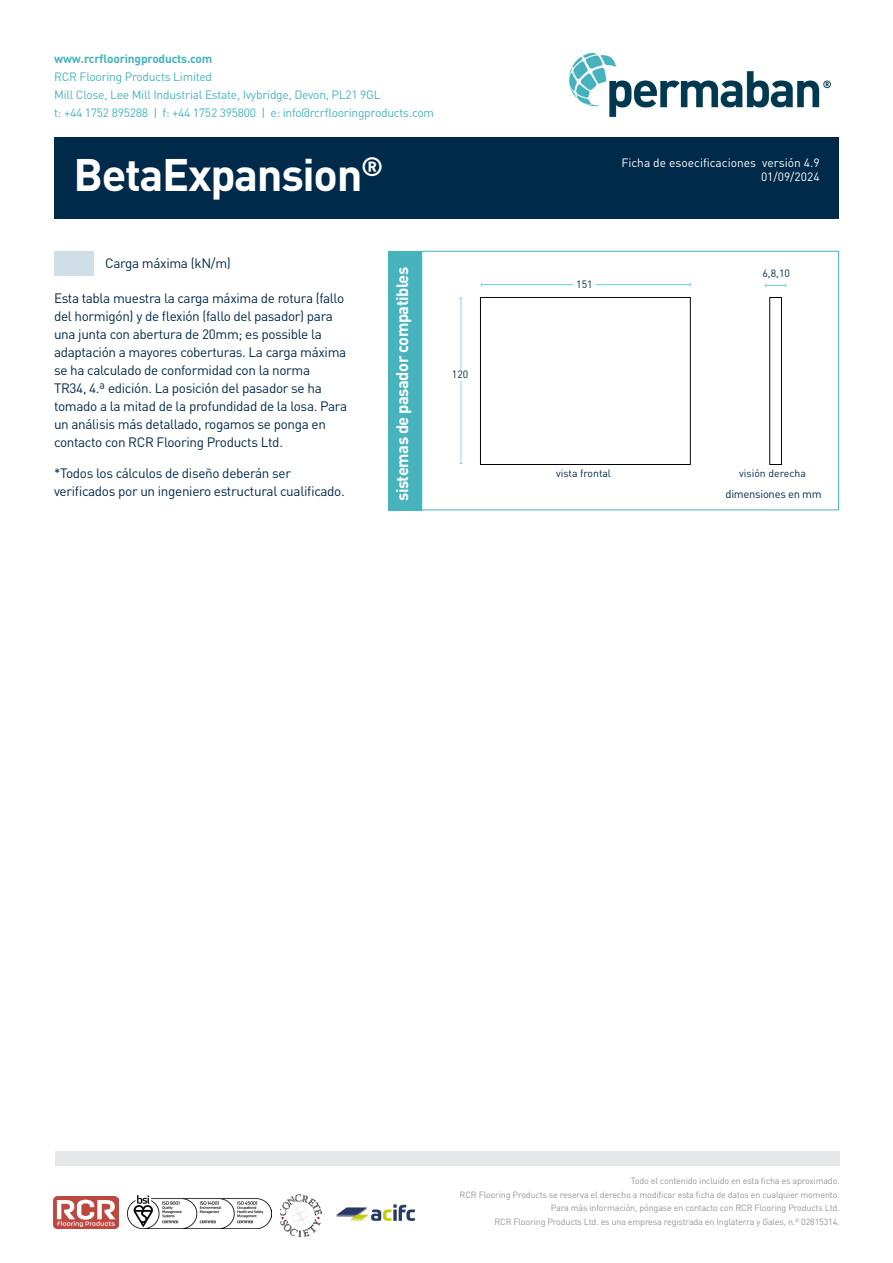
<style>
.page{position:relative;width:893px;height:1263px;background:#fff}
.page>*{position:absolute;margin:0;border:0;box-sizing:border-box;transform-origin:0 0}
.t1{font:700 45px "DIN Pro";letter-spacing:-.03em;color:#fff}
.t2{font:700 16.5px "DIN Pro";letter-spacing:-.03em;color:#fff}
.body{font:13.5px/18px "DIN Pro";letter-spacing:-.025em;color:#002a49}
.t3{font:12px "DIN Pro";letter-spacing:-.02em;color:#47b3bd}
.t4{font:12px "DIN Pro";color:#fff}
.t5{font:700 12px "DIN Pro";letter-spacing:-.02em;color:#47b3bd}
.body-2{font:11.25px "DIN Pro";letter-spacing:-.025em;color:#002a49}
.t6{font:10.5px "DIN Pro";color:#002a49}
.t7{font:9px "DIN Pro";letter-spacing:-.02em;color:#939598}
</style>
<div class="page">
<div style="left:55px;top:1151px;width:785px;height:15px;background:#e6e7e9"></div>
<img style="left:280px;top:1194px;width:41px;height:42px">
<img style="left:54px;top:1196px;width:64px;height:33px">
<img style="left:127px;top:1196px;width:145px;height:33px">
<img style="left:336px;top:1204px;width:80px;height:17px">
<div style="left:54px;top:251px;width:40px;height:25px;background:#d0dee8"></div>
<div style="left:421px;top:251px;width:418px;height:259px;border:1px solid #47b3bd"></div>
<div style="left:388px;top:251px;width:34px;height:259px;background:#47b3bd"></div>
<img style="left:480px;top:297px;width:302px;height:168px">
<hr style="left:481px;top:284px;width:209px;height:1px;background:#66cce3">
<svg style="left:480px;top:283px;width:18px;height:3px"></svg>
<hr style="left:461px;top:298px;width:1px;height:165px;background:#8ed5e3">
<svg style="left:540px;top:283px;width:246px;height:4px"></svg>
<div style="left:574px;top:280px;width:22px;height:11px;background:#fff"></div>
<div style="left:452px;top:370px;width:21px;height:11px;background:#fff"></div>
<div style="left:54px;top:137px;width:785px;height:81px;background:#002a49"></div>
<img style="left:569px;top:52px;width:262px;height:66px">
<p class="t5" style="left:54px;top:51px;width:160px">www.rcrflooringproducts.com</p>
<p class="t3" style="left:54px;top:69px;width:159px">RCR Flooring Products Limited</p>
<p class="t3" style="left:54px;top:87px;width:328px">Mill Close, Lee Mill Industrial Estate, Ivybridge, Devon, PL21 9GL</p>
<p class="t3" style="left:54px;top:105px;width:381px">t: +44 1752 895288 | f: +44 1752 395800 | e: info@rcrflooringproducts.com</p>
<p class="t1" style="left:74px;top:144px;width:311px">BetaExpansion<sup>®</sup></p>
<p class="t4" style="left:621px;top:154px;width:200px">Ficha de esoecificaciones versión 4.9</p>
<p class="t4" style="left:761px;top:169px;width:60px">01/09/2024</p>
<p class="body" style="left:105px;top:253px;width:127px">Carga máxima (kN/m)</p>
<p class="body" style="left:54px;top:288px;width:295px">Esta tabla muestra la carga máxima de rotura (fallo del hormigón) y de flexión (fallo del pasador) para una junta con abertura de 20mm; es possible la adaptación a mayores coberturas. La carga máxima se ha calculado de conformidad con la norma<br>TR34, 4.ª edición. La posición del pasador se ha tomado a la mitad de la profundidad de la losa. Para un análisis más detallado, rogamos se ponga en contacto con RCR Flooring Products Ltd.</p>
<p class="body" style="left:54px;top:463px;width:292px">*Todos los cálculos de diseño deberán ser verificados por un ingeniero estructural cualificado.</p>
<p class="t2" style="left:391px;top:501px;width:235px;rotate:-90deg">sistemas de pasador compatibles</p>
<p class="t6" style="left:452px;top:367px;width:18px">120</p>
<p class="t6" style="left:576px;top:277px;width:18px">151</p>
<p class="t6" style="left:762px;top:266px;width:29px">6,8,10</p>
<p class="t6" style="left:556px;top:466px;width:56px">vista frontal</p>
<p class="t6" style="left:739px;top:466px;width:68px">visión derecha</p>
<p class="body-2" style="left:725px;top:486px;width:98px">dimensiones en mm</p>
<p class="t7" style="left:631px;top:1175px;width:210px">Todo el contenido incluido en esta ficha es aproximado.</p>
<p class="t7" style="left:460px;top:1188px;width:382px">RCR Flooring Products se reserva el derecho a modificar esta ficha de datos en cualquier momento.</p>
<p class="t7" style="left:551px;top:1202px;width:290px">Para más información, póngase en contacto con RCR Flooring Products Ltd.</p>
<p class="t7" style="left:494px;top:1215px;width:347px">RCR Flooring Products Ltd. es una empresa registrada en Inglaterra y Gales, n.º 02815314.</p>
</div>
